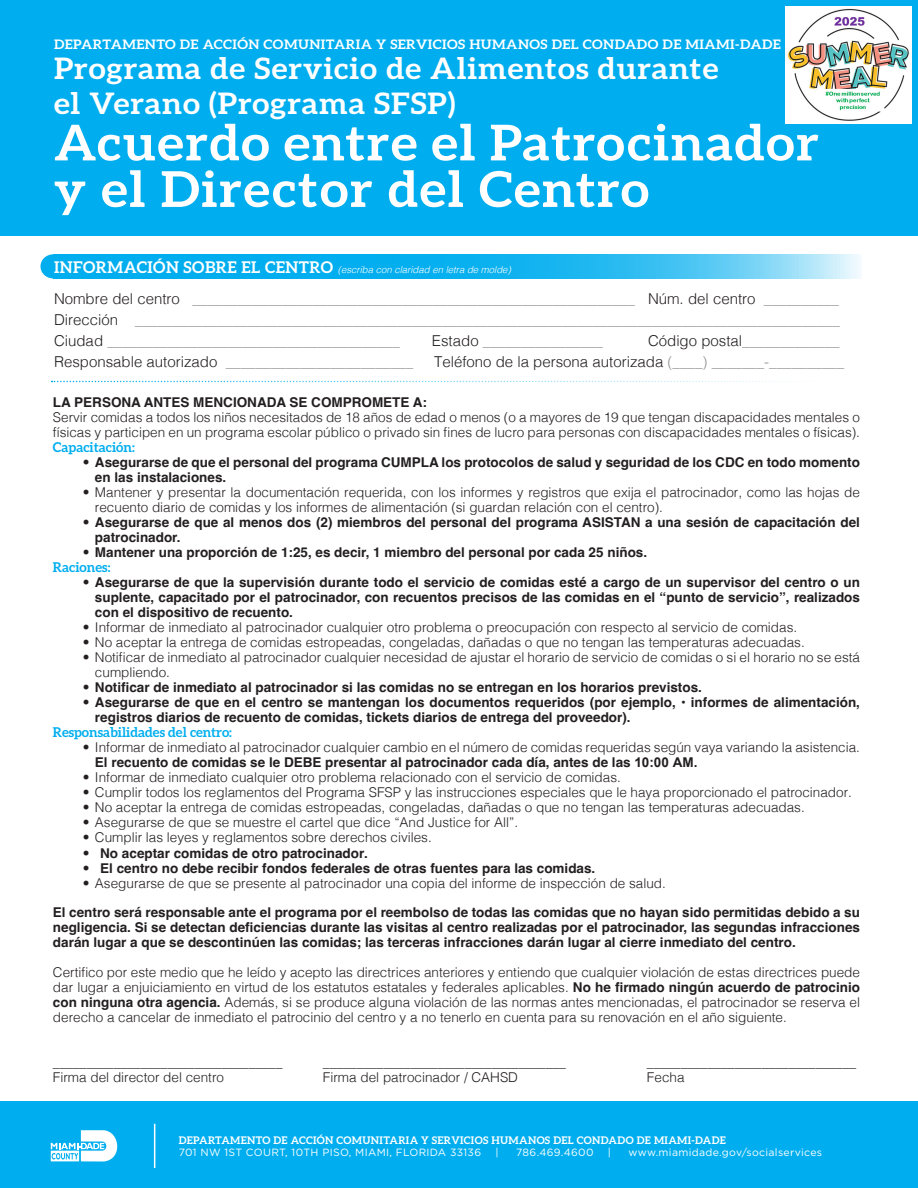
<style>
.page{position:relative;width:918px;height:1188px;background:#fff}
.page>*{position:absolute;margin:0;border:0;box-sizing:border-box;transform-origin:0 0}
.t1{font:700 49.35px/46.5px "Aleo";letter-spacing:.03em;color:#fff;scale:1.06 1}
.t2{font:700 29.55px "Aleo";letter-spacing:.03em;color:#fff;scale:1.06 1}
.t3{font:300 15px "Helvetica";color:#939598}
.t4{font:300 15px "Helvetica";color:#231f20}
.t5{font:300 13.5px/15px "Helvetica";color:#231f20}
.t6{font:700 13.5px/15px "Helvetica";color:#231f20}
.t7{font:700 13.5px "Aleo";color:#00aeef}
.t8{font:700 13.05px "Aleo";letter-spacing:.03em;color:#fff;scale:1.06 1}
.t9{font:10.5px "Gotham";letter-spacing:.03em;color:#fff}
.t10{font:700 10.5px "Aleo";letter-spacing:.03em;color:#fff}
.t11{font:italic 300 9.6px "Helvetica";color:#fff}
.s1{font-family:"Aleo";font-weight:700;font-style:normal;font-size:16.2px}
.s2{color:#231f20}
.s3{color:#939598}
.s4{font-weight:300}
.s5{font-weight:700}
.s6{font-family:"Arial";font-weight:700}
</style>
<div class="page">
<div style="left:0;top:0;width:918px;height:235px;background:#00aeef"></div>
<div style="left:0;top:1102px;width:918px;height:86px;background:#00aeef"></div>
<svg style="left:57px;top:254px;width:802px;height:24px;background:#29baf1"></svg>
<div style="left:40px;top:254px;width:26px;height:24px;background:#00aeef;border-radius:50%"></div>
<svg style="left:52px;top:381px;width:742px;height:1px"></svg>
<hr style="left:154px;top:1124px;width:1px;height:44px;background:#fff">
<svg style="left:51px;top:1130px;width:67px;height:32px"></svg>
<img style="left:785px;top:7px;width:126px;height:116px">
<p class="t8" style="left:54px;top:37px;width:687px">DEPARTAMENTO DE ACCIÓN COMUNITARIA Y SERVICIOS HUMANOS DEL CONDADO DE MIAMI-DADE</p>
<p class="t2" style="left:54px;top:52px;width:628px">Programa de Servicio de Alimentos durante</p>
<p class="t2" style="left:54px;top:86px;width:380px">el Verano (Programa SFSP)</p>
<p class="t1" style="left:54px;top:118px;width:723px">Acuerdo entre el Patrocinador y el Director del Centro</p>
<p class="t11" style="left:54px;top:261px;width:458px"><span class="s1">INFORMACIÓN SOBRE EL CENTRO</span> (escriba con claridad en letra de molde)</p>
<p class="t3" style="left:54px;top:286px;width:786px"><span class="s2">Nombre del centro</span> ___________________________________________________________ <span class="s2">Núm. del centro</span> __________</p>
<p class="t3" style="left:54px;top:307px;width:787px"><span class="s2">Dirección</span> ______________________________________________________________________________________________</p>
<p class="t3" style="left:54px;top:328px;width:347px"><span class="s2">Ciudad</span> _______________________________________</p>
<p class="t3" style="left:432px;top:328px;width:172px"><span class="s2">Estado</span> ________________</p>
<p class="t3" style="left:648px;top:328px;width:193px"><span class="s2">Código postal</span>_____________</p>
<p class="t3" style="left:54px;top:349px;width:361px"><span class="s2">Responsable autorizado</span> _________________________</p>
<p class="t4" style="left:434px;top:349px;width:412px">Teléfono de la persona autorizada <span class="s3">(____) _______-__________</span></p>
<p class="t6" style="left:53px;top:396px;width:376px">LA PERSONA ANTES MENCIONADA SE COMPROMETE A:</p>
<p class="t5" style="left:53px;top:409px;width:809px">Servir comidas a todos los niños necesitados de 18 años de edad o menos (o a mayores de 19 que tengan discapacidades mentales o físicas y participen en un programa escolar público o privado sin fines de lucro para personas con discapacidades mentales o físicas).</p>
<p class="t7" style="left:53px;top:439px;width:83px">Capacitación:</p>
<p class="t6" style="left:95px;top:456px;width:767px;text-indent:-12px"><span class="s4">•</span> Asegurarse de que el personal del programa CUMPLA los protocolos de salud y seguridad de los CDC en todo momento en las instalaciones.</p>
<p class="t5" style="left:95px;top:484px;width:767px;text-indent:-12px">• Mantener y presentar la documentación requerida, con los informes y registros que exija el patrocinador, como las hojas de recuento diario de comidas y los informes de alimentación (si guardan relación con el centro).</p>
<p class="t6" style="left:95px;top:516px;width:767px;text-indent:-12px"><span class="s4">•</span> Asegurarse de que al menos dos (2) miembros del personal del programa ASISTAN a una sesión de capacitación del patrocinador.</p>
<p class="t6" style="left:83px;top:546px;width:566px"><span class="s4">•</span> Mantener una proporción de 1:25, es decir, 1 miembro del personal por cada 25 niños.</p>
<p class="t7" style="left:53px;top:559px;width:59px">Raciones:</p>
<p class="t6" style="left:95px;top:576px;width:767px;text-align:justify;text-indent:-12px"><span class="s4">•</span> Asegurarse de que la supervisión durante todo el servicio de comidas esté a cargo de un supervisor del centro o un suplente, capacitado por el patrocinador, con recuentos precisos de las comidas en el “punto de servicio”, realizados con el dispositivo de recuento.</p>
<p class="t5" style="left:83px;top:619px;width:716px">• Informar de inmediato al patrocinador cualquier otro problema o preocupación con respecto al servicio de comidas.</p>
<p class="t5" style="left:83px;top:634px;width:723px">• No aceptar la entrega de comidas estropeadas, congeladas, dañadas o que no tengan las temperaturas adecuadas.</p>
<p class="t5" style="left:95px;top:649px;width:767px;text-indent:-12px">• Notificar de inmediato al patrocinador cualquier necesidad de ajustar el horario de servicio de comidas o si el horario no se está cumpliendo.</p>
<p class="t6" style="left:83px;top:681px;width:620px"><span class="s4">•</span> Notificar de inmediato al patrocinador si las comidas no se entregan en los horarios previstos.</p>
<p class="t6" style="left:95px;top:696px;width:767px;text-indent:-12px"><span class="s4">•</span> Asegurarse de que en el centro se mantengan los documentos requeridos (por ejemplo, • informes de alimentación, registros diarios de recuento de comidas, tickets diarios de entrega del proveedor).</p>
<p class="t7" style="left:53px;top:724px;width:180px">Responsabilidades del centro:</p>
<p class="t5" style="left:95px;top:739px;width:767px;text-indent:-12px">• Informar de inmediato al patrocinador cualquier cambio en el número de comidas requeridas según vaya variando la asistencia.<br><span class="s5">El recuento de comidas se le DEBE presentar al patrocinador cada día, antes de las</span> <span class="s6">10:00 AM.</span></p>
<p class="t5" style="left:83px;top:769px;width:539px">• Informar de inmediato cualquier otro problema relacionado con el servicio de comidas.</p>
<p class="t5" style="left:83px;top:784px;width:770px">• Cumplir todos los reglamentos del Programa SFSP y las instrucciones especiales que le haya proporcionado el patrocinador.</p>
<p class="t5" style="left:83px;top:799px;width:723px">• No aceptar la entrega de comidas estropeadas, congeladas, dañadas o que no tengan las temperaturas adecuadas.</p>
<p class="t5" style="left:83px;top:814px;width:437px">• Asegurarse de que se muestre el cartel que dice “And Justice for All”.</p>
<p class="t5" style="left:83px;top:829px;width:350px">• Cumplir las leyes y reglamentos sobre derechos civiles.</p>
<p class="t6" style="left:83px;top:848px;width:287px"><span class="s4">•</span> No aceptar comidas de otro patrocinador.</p>
<p class="t6" style="left:83px;top:863px;width:514px"><span class="s4">•</span> El centro no debe recibir fondos federales de otras fuentes para las comidas.</p>
<p class="t5" style="left:83px;top:875px;width:584px">• Asegurarse de que se presente al patrocinador una copia del informe de inspección de salud.</p>
<p class="t6" style="left:53px;top:906px;width:809px;text-align:justify">El centro será responsable ante el programa por el reembolso de todas las comidas que no hayan sido permitidas debido a su negligencia. Si se detectan deficiencias durante las visitas al centro realizadas por el patrocinador, las segundas infracciones darán lugar a que se descontinúen las comidas; las terceras infracciones darán lugar al cierre inmediato del centro.</p>
<p class="t5" style="left:53px;top:964px;width:809px;text-align:justify">Certifico por este medio que he leído y acepto las directrices anteriores y entiendo que cualquier violación de estas directrices puede dar lugar a enjuiciamiento en virtud de los estatutos estatales y federales aplicables. <span class="s5">No he firmado ningún acuerdo de patrocinio con ninguna otra agencia.</span> Además, si se produce alguna violación de las normas antes mencionadas, el patrocinador se reserva el derecho a cancelar de inmediato el patrocinio del centro y a no tenerlo en cuenta para su renovación en el año siguiente.</p>
<p class="t5" style="left:53px;top:1054px;width:231px">__________________________________</p>
<p class="t5" style="left:323px;top:1054px;width:245px">____________________________________</p>
<p class="t5" style="left:647px;top:1054px;width:211px">_______________________________</p>
<p class="t5" style="left:53px;top:1069px;width:173px">Firma del director del centro</p>
<p class="t5" style="left:323px;top:1069px;width:197px">Firma del patrocinador / CAHSD</p>
<p class="t5" style="left:647px;top:1069px;width:39px">Fecha</p>
<p class="t10" style="left:179px;top:1134px;width:549px">DEPARTAMENTO DE ACCIÓN COMUNITARIA Y SERVICIOS HUMANOS DEL CONDADO DE MIAMI-DADE</p>
<p class="t9" style="left:179px;top:1146px;width:304px">701 NW 1ST COURT, 10TH PISO, MIAMI, FLORIDA 33136</p>
<p class="t9" style="left:495px;top:1146px;width:5px">|</p>
<p class="t9" style="left:516px;top:1146px;width:79px">786.469.4600</p>
<p class="t9" style="left:608px;top:1146px;width:5px">|</p>
<p class="t9" style="left:629px;top:1146px;width:195px">www.miamidade.gov/socialservices</p>
</div>
